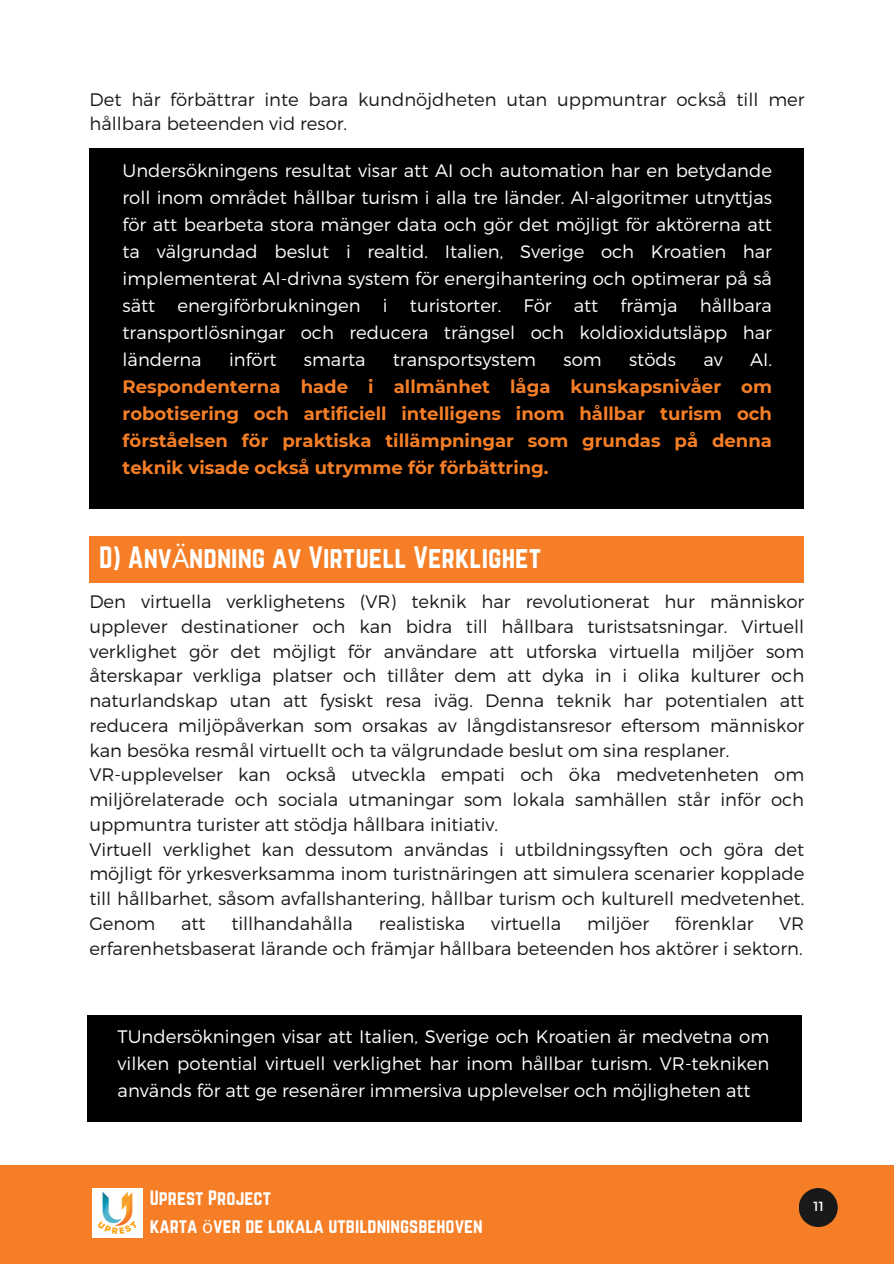
<style>
.page{position:relative;width:894px;height:1264px;background:#fff}
.page>*{position:absolute;margin:0;border:0;box-sizing:border-box;transform-origin:0 0}
.t1{font:27px "Norwester";color:#fff}
.t2{font:300 18.15px/27px "Montserrat";color:#fff;text-align:justify}
.t3{font:18.15px "Norwester";color:#fff}
.t4{font:300 18px/24.8px "Montserrat";color:#191919;text-align:justify}
.t5{font:300 18px/27px "Montserrat";color:#fff;text-align:justify}
.t6{font:700 18px/27px "Montserrat";color:#f57e26;text-align:justify}
.t7{font:13.2px "Montserrat";color:#fff}
.s1{font-weight:300;color:#fff}
.s2{font-family:"Noto Sans"}
</style>
<div class="page">
<div style="left:90px;top:148px;width:714px;height:361px;background:#000"></div>
<div style="left:89px;top:536px;width:715px;height:47px;background:#f57e26"></div>
<div style="left:87px;top:1015px;width:714px;height:106px;background:#000"></div>
<div style="left:0;top:1165px;width:893px;height:98px;background:#f57e26"></div>
<svg style="left:799px;top:1188px;width:38px;height:38px"></svg>
<img style="left:93px;top:1188px;width:49px;height:49px">
<p class="t4" style="left:90px;top:86px;width:716px">Det här förbättrar inte bara kundnöjdheten utan uppmuntrar också till mer hållbara beteenden vid resor.</p>
<p class="t5" style="left:122px;top:156px;width:650px">Undersökningens resultat visar att AI och automation har en betydande roll inom området hållbar turism i alla tre länder. AI-algoritmer utnyttjas för att bearbeta stora mänger data och gör det möjligt för aktörerna att ta välgrundad beslut i realtid. Italien, Sverige och Kroatien har implementerat AI-drivna system för energihantering och optimerar på så sätt energiförbrukningen i turistorter. För att främja hållbara transportlösningar och reducera trängsel och koldioxidutsläpp har länderna</p>
<p class="t5" style="left:229px;top:345px;width:49px">infört</p>
<p class="t5" style="left:304px;top:345px;width:63px">smarta</p>
<p class="t5" style="left:393px;top:345px;width:145px">transportsystem</p>
<p class="t5" style="left:563px;top:345px;width:40px">som</p>
<p class="t5" style="left:629px;top:345px;width:48px">stöds</p>
<p class="t5" style="left:703px;top:345px;width:21px">av</p>
<p class="t6" style="left:122px;top:346px;width:650px;text-indent:627px"><span class="s1">AI.<br></span>Respondenterna hade i allmänhet låga kunskapsnivåer om robotisering och artificiell intelligens inom hållbar turism och förståelsen för praktiska tillämpningar som grundas på denna teknik visade också utrymme för förbättring.</p>
<h1 class="t1" style="left:99px;top:540px;width:443px">D) Anv<span class="s2">Ä</span>ndning av Virtuell Verklighet</h1>
<p class="t4" style="left:89px;top:588px;width:716px">Den virtuella verklighetens (VR) teknik har revolutionerat hur människor upplever destinationer och kan bidra till hållbara turistsatsningar. Virtuell verklighet gör det möjligt för användare att utforska virtuella miljöer som återskapar verkliga platser och tillåter dem att dyka in i olika kulturer och naturlandskap utan att fysiskt resa iväg. Denna teknik har potentialen att reducera miljöpåverkan som orsakas av långdistansresor eftersom människor kan besöka resmål virtuellt och ta välgrundade beslut om sina resplaner.</p>
<p class="t4" style="left:89px;top:761px;width:716px">VR-upplevelser kan också utveckla empati och öka medvetenheten om miljörelaterade och sociala utmaningar som lokala samhällen står inför och uppmuntra turister att stödja hållbara initiativ.</p>
<p class="t4" style="left:89px;top:836px;width:716px">Virtuell verklighet kan dessutom användas i utbildningssyften och göra det möjligt för yrkesverksamma inom turistnäringen att simulera scenarier kopplade till hållbarhet, såsom avfallshantering, hållbar turism och kulturell medvetenhet.<br>Genom</p>
<p class="t4" style="left:181px;top:910px;width:26px">att</p>
<p class="t4" style="left:231px;top:910px;width:123px">tillhandahålla</p>
<p class="t4" style="left:378px;top:910px;width:88px">realistiska</p>
<p class="t4" style="left:491px;top:910px;width:72px">virtuella</p>
<p class="t4" style="left:587px;top:910px;width:63px">miljöer</p>
<p class="t4" style="left:674px;top:910px;width:80px">förenklar</p>
<p class="t4" style="left:89px;top:910px;width:716px;text-align:right">VR<br>erfarenhetsbaserat lärande och främjar hållbara beteenden hos aktörer i sektorn.</p>
<p class="t2" style="left:118px;top:1022px;width:653px">TUndersökningen visar att Italien, Sverige och Kroatien är medvetna om vilken potential virtuell verklighet har inom hållbar turism. VR-tekniken används för att ge resenärer immersiva upplevelser och möjligheten att</p>
<p class="t3" style="left:150px;top:1186px;width:123px">Uprest Project</p>
<p class="t3" style="left:150px;top:1214px;width:334px">karta <span class="s2">ö</span>ver de lokala utbildningsbehoven</p>
<p class="t7" style="left:813px;top:1197px;width:12px">11</p>
</div>
